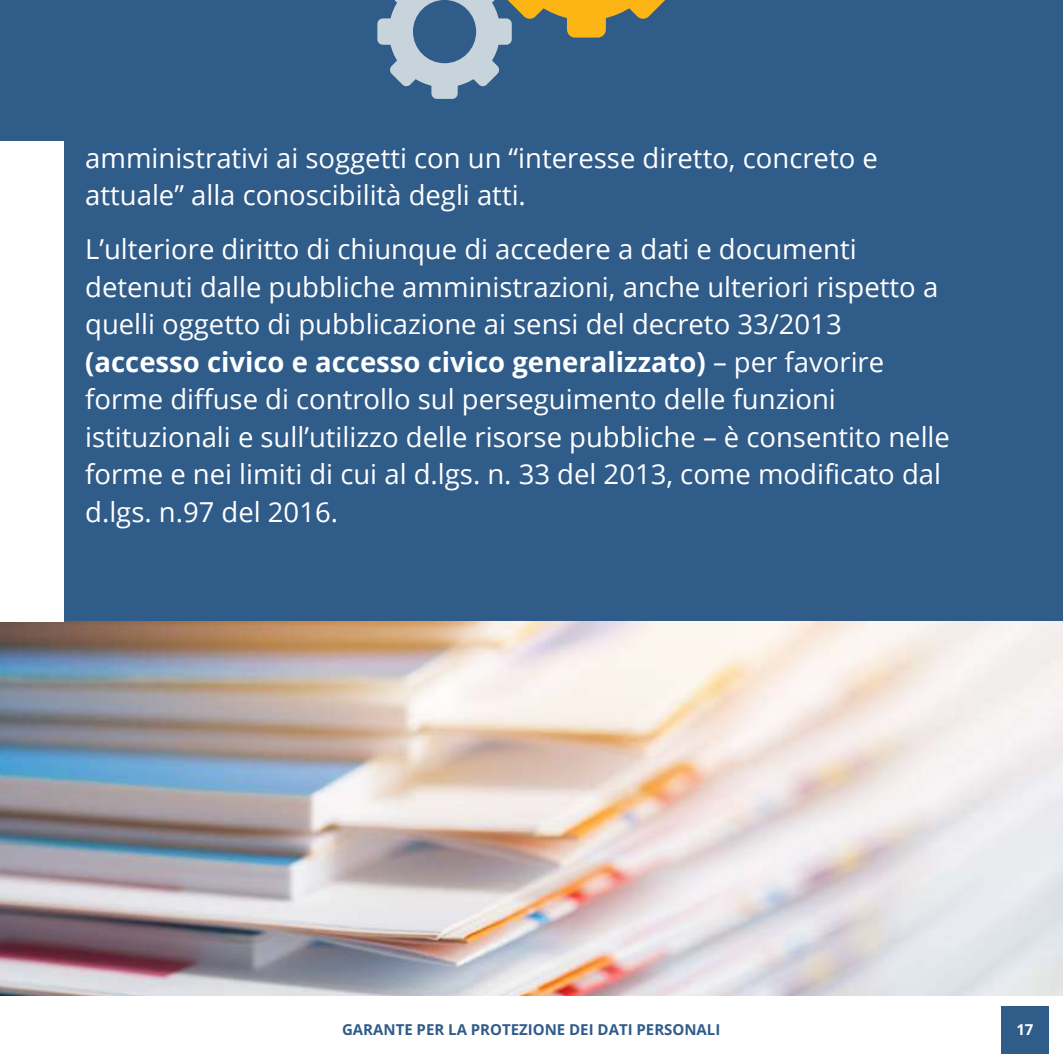
<style>
.page{position:relative;width:1063px;height:1064px;background:#fff}
.page>*{position:absolute;margin:0;border:0;box-sizing:border-box;transform-origin:0 0}
.t1{font:27.5px/37.5px "Open Sans";color:#fff}
.t2{font:700 15px "Open Sans";color:#305c8a}
.t3{font:700 15px "Open Sans";color:#fff}
.s1{font-weight:700}
</style>
<div class="page">
<div style="left:0;top:0;width:1062px;height:1062px;background:#305c8a"></div>
<img style="left:0;top:621px;width:1062px;height:374px">
<div style="left:0;top:141px;width:63px;height:480px;background:#fff"></div>
<div style="left:0;top:995px;width:1062px;height:68px;background:#fff"></div>
<div style="left:1001px;top:1005px;width:47px;height:47px;background:#305c8a"></div>
<div style="left:377px;top:18px;width:26px;height:27px;background:#c8d4dc;border-radius:5px"></div>
<div style="left:431px;top:73px;width:27px;height:26px;background:#c8d4dc;border-radius:5px"></div>
<svg style="left:389px;top:0;width:276px;height:87px"></svg>
<p class="t1" style="left:85px;top:138px;width:794px">amministrativi ai soggetti con un “interesse diretto, concreto e attuale” alla conoscibilità degli atti.</p>
<p class="t1" style="left:85px;top:230px;width:866px">L’ulteriore diritto di chiunque di accedere a dati e documenti detenuti dalle pubbliche amministrazioni, anche ulteriori rispetto a quelli oggetto di pubblicazione ai sensi del decreto 33/2013 <span class="s1">(accesso civico e accesso civico generalizzato)</span> – per favorire forme diffuse di controllo sul perseguimento delle funzioni istituzionali e sull’utilizzo delle risorse pubbliche – è consentito nelle forme e nei limiti di cui al d.lgs. n. 33 del 2013, come modificato dal d.lgs. n.97 del 2016.</p>
<p class="t2" style="left:342px;top:1018px;width:380px">GARANTE PER LA PROTEZIONE DEI DATI PERSONALI</p>
<p class="t3" style="left:1016px;top:1018px;width:19px">17</p>
</div>
